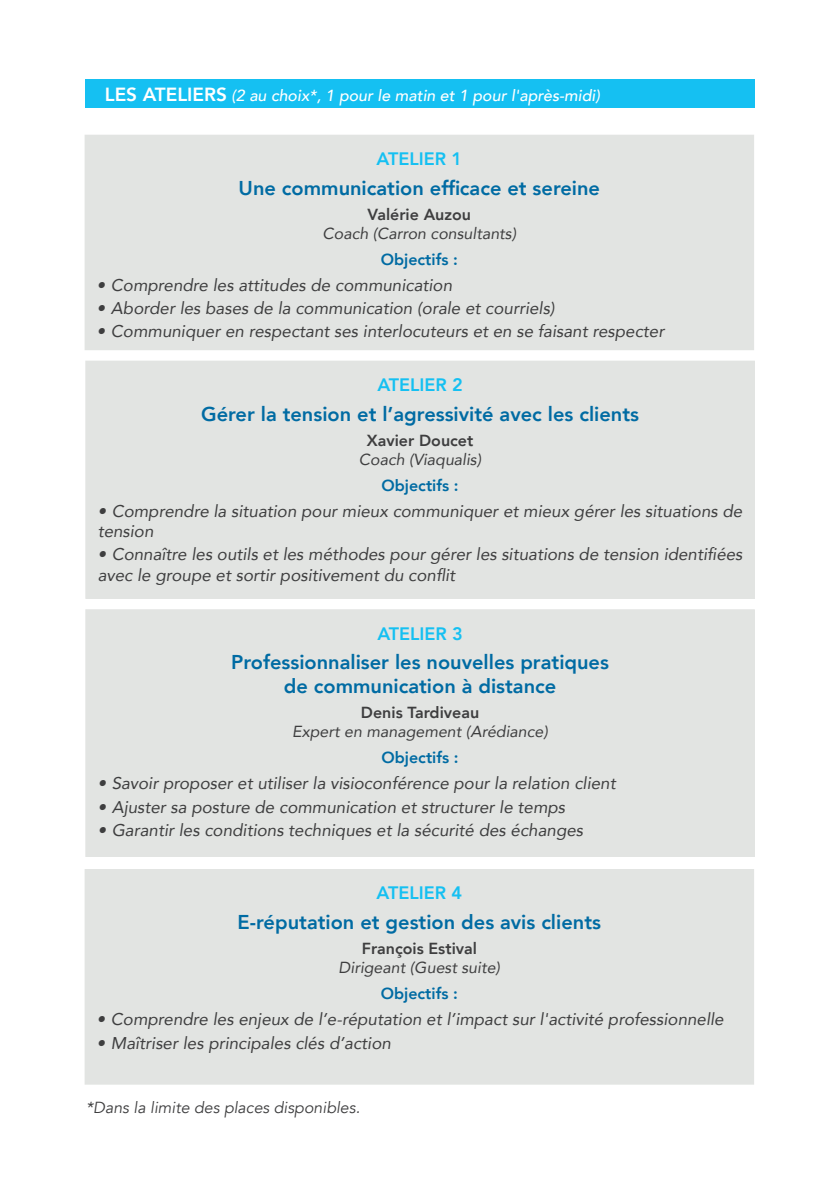
<style>
.page{position:relative;width:840px;height:1191px;background:#fff}
.page>*{position:absolute;margin:0;border:0;box-sizing:border-box;transform-origin:0 0}
.TITRES_ATELIER{font:800 20px "Avenir";color:#006ba3}
.ATELIER{font:800 18px "Avenir";color:#15c0f2}
.t1{font:italic 17px/20.4px "Avenir";color:#3e3e3f}
.ANIMATEUR{font:italic 16px "Avenir";color:#3e3e3f}
.JOUR{font:italic 500 16px "Avenir";color:#fff}
.INTERVENANTS_ATELIER{font:800 16px "Avenir";color:#3e3e3f}
.INTERVENANTS_ATELIER-2{font:800 16px "Avenir";color:#006ba3}
.INTERVENANTS{font:italic 16px "Avenir";color:#3e3e3f}
.s1{font-weight:800;font-style:normal;font-size:19px}
</style>
<div class="page">
<div style="left:85px;top:80px;width:669px;height:28px;background:#15c0f2"></div>
<div style="left:85px;top:135px;width:668px;height:215px;background:#e2e4e2"></div>
<div style="left:86px;top:361px;width:668px;height:237px;background:#e2e4e2"></div>
<div style="left:85px;top:361px;width:669px;height:238px;border:1px solid #e2e4e2"></div>
<div style="left:86px;top:610px;width:668px;height:246px;background:#e2e4e2"></div>
<div style="left:85px;top:609px;width:669px;height:248px;border:1px solid #e2e4e2"></div>
<div style="left:85px;top:869px;width:668px;height:215px;background:#e2e4e2"></div>
<p class="JOUR" style="left:105px;top:86px;width:496px"><span class="s1">LES ATELIERS</span> (2 au choix*, 1 pour le matin et 1 pour l'après-midi)</p>
<p class="ATELIER" style="left:376px;top:145px;width:87px">ATELIER 1</p>
<p class="TITRES_ATELIER" style="left:238px;top:172px;width:363px">Une communication efficace et sereine</p>
<p class="INTERVENANTS_ATELIER" style="left:367px;top:202px;width:105px">Valérie Auzou</p>
<p class="ANIMATEUR" style="left:322px;top:223px;width:195px">Coach (Carron consultants)</p>
<p class="INTERVENANTS_ATELIER-2" style="left:380px;top:247px;width:79px">Objectifs :</p>
<p class="t1" style="left:97px;top:275px;width:356px">• Comprendre les attitudes de communication</p>
<p class="t1" style="left:97px;top:298px;width:459px">• Aborder les bases de la communication (orale et courriels)</p>
<p class="t1" style="left:97px;top:321px;width:568px">• Communiquer en respectant ses interlocuteurs et en se faisant respecter</p>
<p class="ATELIER" style="left:377px;top:371px;width:87px">ATELIER 2</p>
<p class="TITRES_ATELIER" style="left:201px;top:398px;width:439px">Gérer la tension et l’agressivité avec les clients</p>
<p class="INTERVENANTS_ATELIER" style="left:366px;top:427px;width:108px">Xavier Doucet</p>
<p class="ANIMATEUR" style="left:359px;top:449px;width:124px">Coach (Viaqualis)</p>
<p class="INTERVENANTS_ATELIER-2" style="left:381px;top:473px;width:79px">Objectifs :</p>
<p class="t1" style="left:98px;top:500px;width:645px">• Comprendre la situation pour mieux communiquer et mieux gérer les situations de tension</p>
<p class="t1" style="left:98px;top:544px;width:646px">• Connaître les outils et les méthodes pour gérer les situations de tension identifiées avec le groupe et sortir positivement du conflit</p>
<p class="ATELIER" style="left:377px;top:619px;width:87px">ATELIER 3</p>
<p class="TITRES_ATELIER" style="left:231px;top:647px;width:379px">Professionnaliser les nouvelles pratiques</p>
<p class="TITRES_ATELIER" style="left:283px;top:671px;width:274px">de communication à distance</p>
<p class="INTERVENANTS_ATELIER" style="left:361px;top:700px;width:120px">Denis Tardiveau</p>
<p class="ANIMATEUR" style="left:292px;top:722px;width:257px">Expert en management (Arédiance)</p>
<p class="INTERVENANTS_ATELIER-2" style="left:381px;top:745px;width:79px">Objectifs :</p>
<p class="t1" style="left:98px;top:773px;width:519px">• Savoir proposer et utiliser la visioconférence pour la relation client</p>
<p class="t1" style="left:98px;top:796px;width:468px">• Ajuster sa posture de communication et structurer le temps</p>
<p class="t1" style="left:98px;top:819px;width:486px">• Garantir les conditions techniques et la sécurité des échanges</p>
<p class="ATELIER" style="left:376px;top:879px;width:87px">ATELIER 4</p>
<p class="TITRES_ATELIER" style="left:237px;top:906px;width:365px">E-réputation et gestion des avis clients</p>
<p class="INTERVENANTS_ATELIER" style="left:361px;top:936px;width:116px">François Estival</p>
<p class="ANIMATEUR" style="left:338px;top:958px;width:163px">Dirigeant (Guest suite)</p>
<p class="INTERVENANTS_ATELIER-2" style="left:380px;top:981px;width:79px">Objectifs :</p>
<p class="t1" style="left:97px;top:1009px;width:628px">• Comprendre les enjeux de l’e-réputation et l’impact sur l'activité professionnelle</p>
<p class="t1" style="left:97px;top:1032px;width:295px">• Maîtriser les principales clés d’action</p>
<p class="INTERVENANTS" style="left:86px;top:1097px;width:275px">*Dans la limite des places disponibles.</p>
</div>
